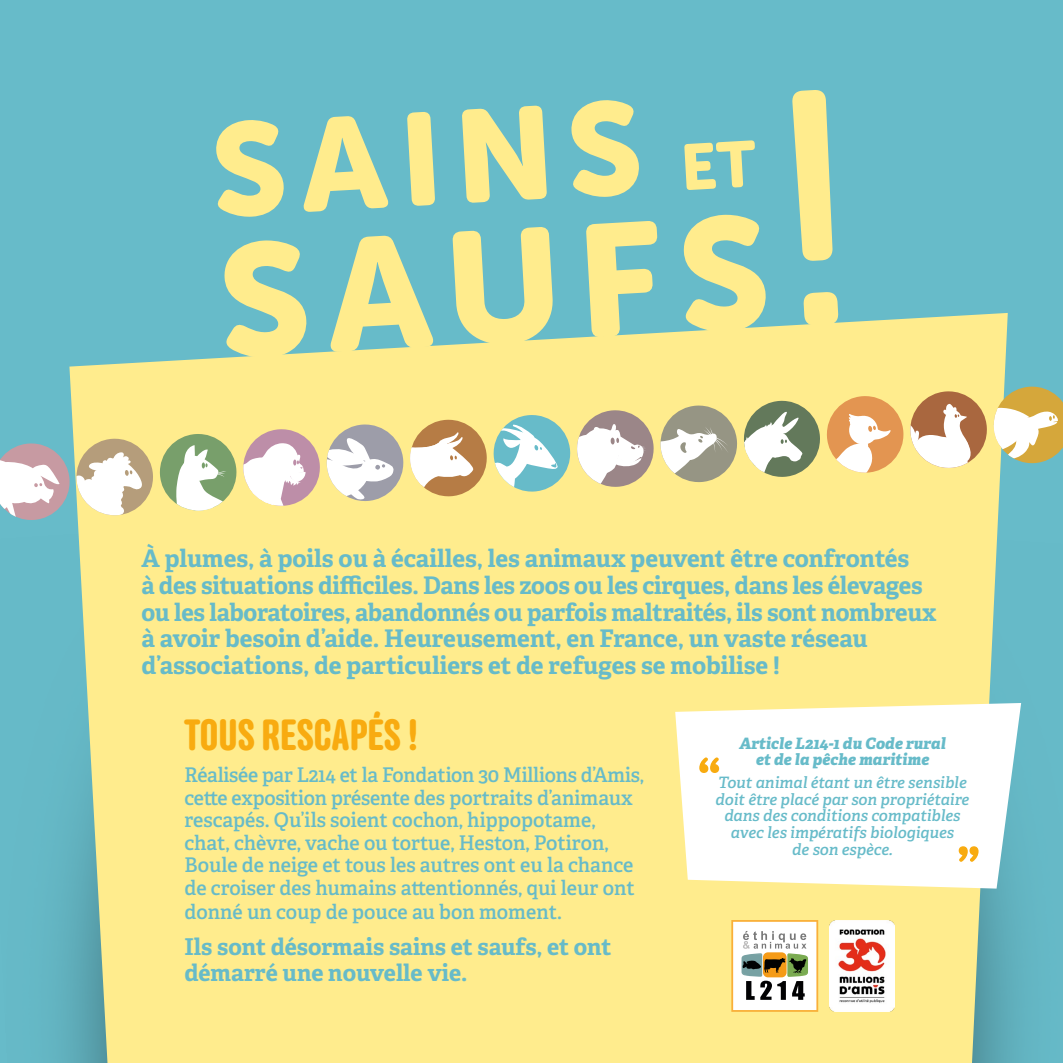
<style>
.page{position:relative;width:1063px;height:1063px;background:#67bbc9}
.page>*{position:absolute;margin:0;border:0;box-sizing:border-box;transform-origin:0 0}
.t1{font:600 61.28px "Anchor";color:#f8ab10}
.t2{font:600 43.65px "Anchor";color:#f8ab10}
.t3{font:700 24.3px/26.7px "Adelle";letter-spacing:-.01em;color:#67bbc9}
.t4{font:700 23.1px/25.5px "Adelle";color:#67bbc9}
.t5{font:600 20.17px/22.6px "Adelle";letter-spacing:-.005em;color:#67bbc9}
.t6{font:italic 600 15.67px/16.7px "Adelle";color:#67bbc9;text-align:center}
.t7{font:italic 800 15.67px/16.7px "Adelle";color:#67bbc9;text-align:center}
</style>
<div class="page">
<div style="left:1008px;top:703px;width:14px;height:360px;background:#61b1be"></div>
<div style="left:69px;top:313px;width:939px;height:750px;background:#ffec8d"></div>
<svg style="left:216px;top:120px;width:68px;height:97px"></svg>
<svg style="left:303px;top:116px;width:86px;height:96px"></svg>
<svg style="left:407px;top:112px;width:28px;height:94px"></svg>
<svg style="left:462px;top:105px;width:85px;height:98px"></svg>
<svg style="left:571px;top:100px;width:68px;height:97px"></svg>
<svg style="left:223px;top:240px;width:84px;height:119px"></svg>
<svg style="left:329px;top:236px;width:106px;height:116px"></svg>
<svg style="left:452px;top:227px;width:102px;height:119px"></svg>
<svg style="left:586px;top:221px;width:71px;height:116px"></svg>
<svg style="left:683px;top:214px;width:84px;height:119px"></svg>
<svg style="left:792px;top:90px;width:47px;height:236px"></svg>
<svg style="left:684px;top:140px;width:71px;height:50px"></svg>
<img style="left:829px;top:920px;width:65px;height:92px">
<svg style="left:731px;top:920px;width:87px;height:92px;background:#d0cab6"></svg>
<svg style="left:675px;top:703px;width:346px;height:186px;background:#f9fbf5"></svg>
<svg style="left:0;top:386px;width:1063px;height:135px;background:#ded69f"></svg>
<p class="t3" style="left:141px;top:545px;width:797px">À plumes, à poils ou à écailles, les animaux peuvent être confrontés<br>à des situations difficiles. Dans les zoos ou les cirques, dans les élevages ou les laboratoires, abandonnés ou parfois maltraités, ils sont nombreux à avoir besoin d’aide. Heureusement, en France, un vaste réseau d’associations, de particuliers et de refuges se mobilise !</p>
<h2 class="t2" style="left:184px;top:710px;width:235px">TOUS RESCAPÉS !</h2>
<p class="t5" style="left:184px;top:764px;width:461px">Réalisée par L214 et la Fondation 30 Millions d’Amis, cette exposition présente des portraits d’animaux rescapés. Qu’ils soient cochon, hippopotame, chat, chèvre, vache ou tortue, Heston, Potiron, Boule de neige et tous les autres ont eu la chance de croiser des humains attentionnés, qui leur ont</p>
<p class="t5" style="left:184px;top:901px;width:379px">donné un coup de pouce au bon moment.</p>
<p class="t4" style="left:184px;top:934px;width:429px">Ils sont désormais sains et saufs, et ont démarré une nouvelle vie.</p>
<p class="t7" style="left:739px;top:735px;width:208px">Article L214-1 du Code rural et de la pêche maritime</p>
<p class="t6" style="left:716px;top:774px;width:255px">Tout animal étant un être sensible doit être placé par son propriétaire dans des conditions compatibles avec les impératifs biologiques<br>de son espèce.</p>
<h1 class="t1" style="left:699px;top:745px;width:23px">“</h1>
<h1 class="t1" style="left:979px;top:874px;width:23px;rotate:-180deg">“</h1>
</div>
